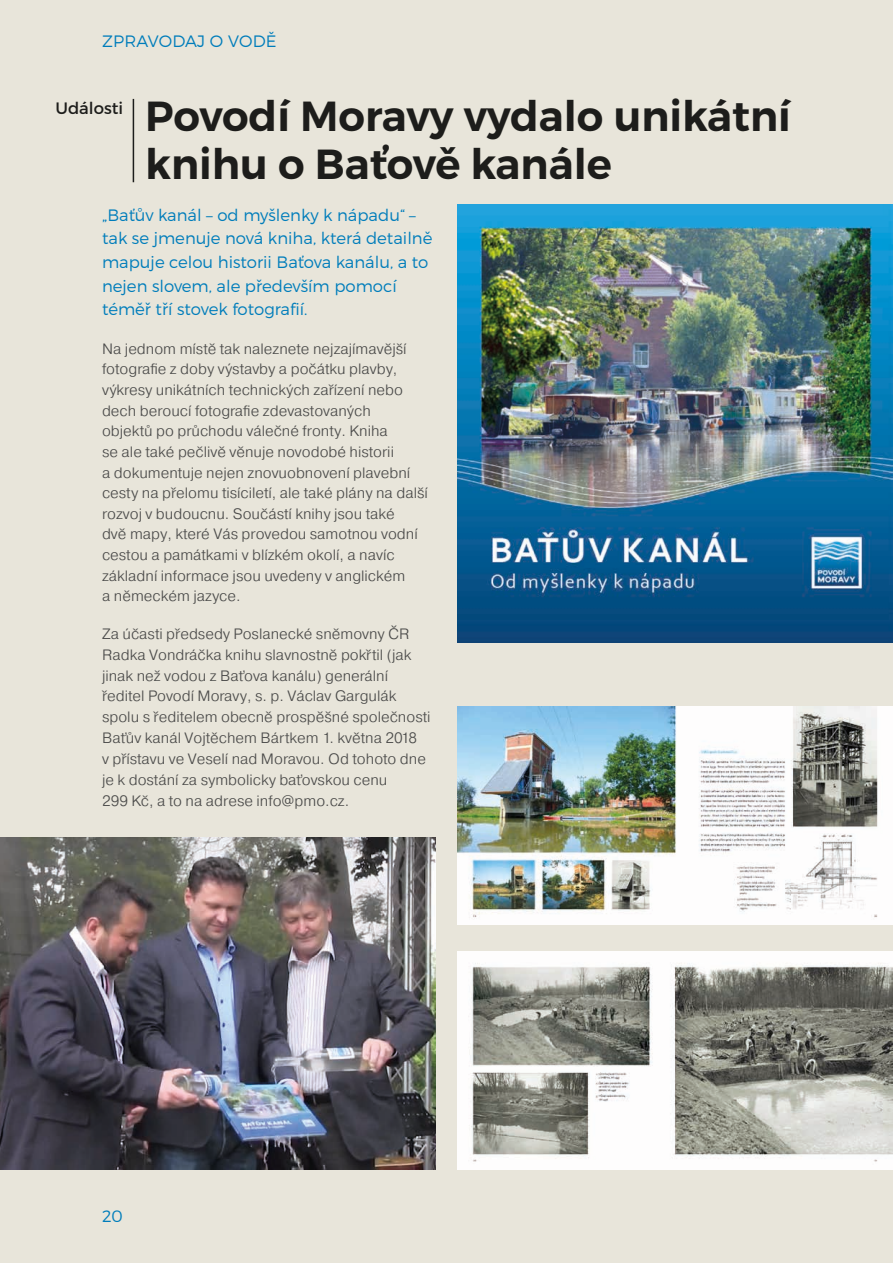
<style>
.page{position:relative;width:893px;height:1263px;background:#e8e5da}
.page>*{position:absolute;margin:0;border:0;box-sizing:border-box;transform-origin:0 0}
.t1{font:600 42px/48px "Montserrat";color:#1d1d1b}
.t2{font:300 16.5px/23.7px "Montserrat";color:#007dbb}
.t3{font:16.5px "Montserrat";color:#1d1d1b}
.t4{font:300 15px/20.7px "Pragmatica";color:#4b4b4a}
</style>
<div class="page">
<hr style="left:133px;top:99px;width:1px;height:83px;background:#1d1d1b">
<img style="left:0;top:838px;width:436px;height:331px">
<img style="left:457px;top:205px;width:435px;height:437px">
<img style="left:457px;top:952px;width:435px;height:217px">
<img style="left:457px;top:707px;width:435px;height:217px">
<p class="t2" style="left:102px;top:29px;width:176px">ZPRAVODAJ O VODĚ</p>
<p class="t3" style="left:55px;top:98px;width:69px">Události</p>
<h1 class="t1" style="left:145px;top:92px;width:647px">Povodí Moravy vydalo unikátní knihu o Baťově kanále</h1>
<p class="t2" style="left:102px;top:203px;width:332px">„Baťův kanál – od myšlenky k nápadu“ – tak se jmenuje nová kniha, která detailně mapuje celou historii Baťova kanálu, a to nejen slovem, ale především pomocí téměř tří stovek fotografií.</p>
<p class="t4" style="left:102px;top:338px;width:327px">Na jednom místě tak naleznete nejzajímavější fotografie z doby výstavby a počátku plavby, výkresy unikátních technických zařízení nebo dech beroucí fotografie zdevastovaných<br>objektů po průchodu válečné fronty. Kniha<br>se ale také pečlivě věnuje novodobé historii<br>a dokumentuje nejen znovuobnovení plavební cesty na přelomu tisíciletí, ale také plány na další rozvoj v budoucnu. Součástí knihy jsou také<br>dvě mapy, které Vás provedou samotnou vodní cestou a památkami v blízkém okolí, a navíc základní informace jsou uvedeny v anglickém<br>a německém jazyce.</p>
<p class="t4" style="left:102px;top:623px;width:330px">Za účasti předsedy Poslanecké sněmovny ČR Radka Vondráčka knihu slavnostně pokřtil (jak jinak než vodou z Baťova kanálu) generální ředitel Povodí Moravy, s. p. Václav Gargulák spolu s ředitelem obecně prospěšné společnosti Baťův kanál Vojtěchem Bártkem 1. května 2018<br>v přístavu ve Veselí nad Moravou. Od tohoto dne je k dostání za symbolicky baťovskou cenu<br>299 Kč, a to na adrese info@pmo.cz.</p>
<p class="t2" style="left:102px;top:1204px;width:22px">20</p>
</div>
